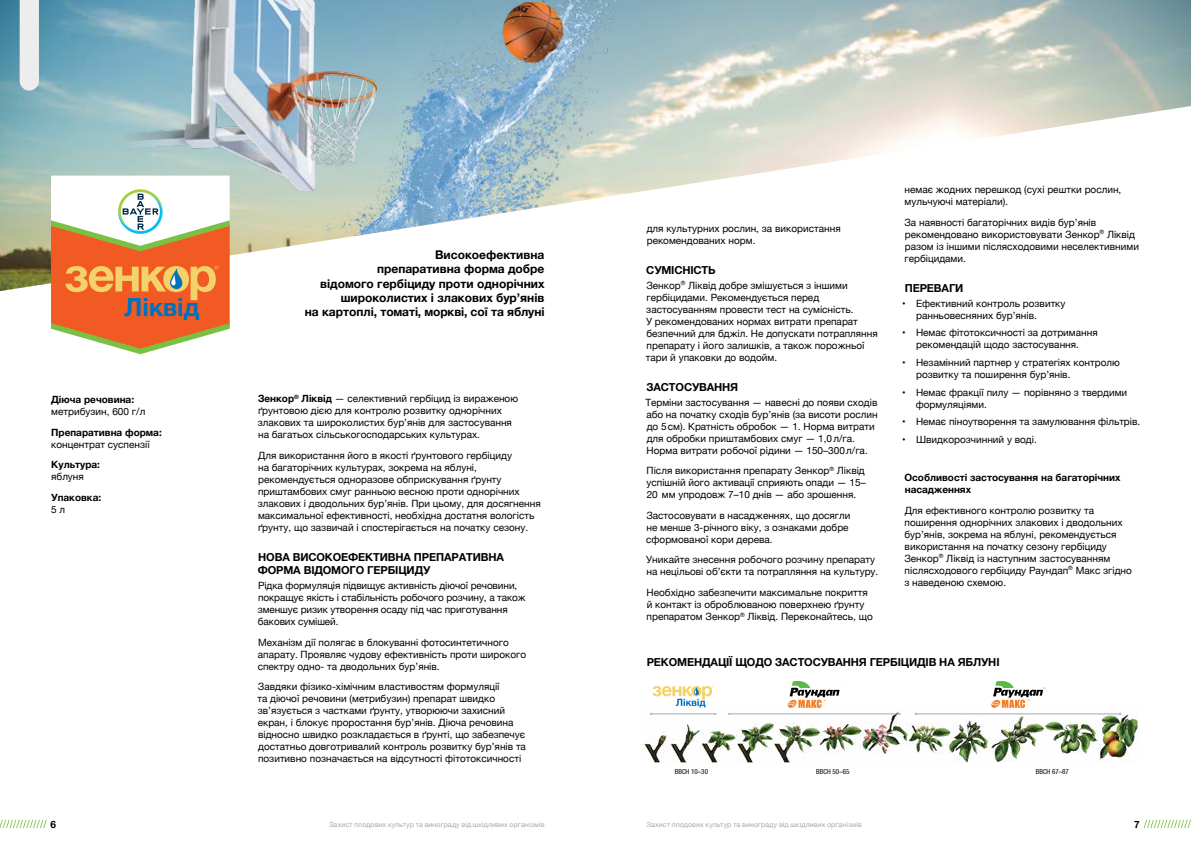
<style>
.page{position:relative;width:1191px;height:842px;background:#fff}
.page>*{position:absolute;margin:0;border:0;box-sizing:border-box;transform-origin:0 0}
.t1{font:700 12px/14.4px "Helvetica Neue";color:#000;text-align:right}
.t2{font:700 11px/13.2px "Helvetica Neue";letter-spacing:-.01em;color:#000}
.t3{font:10px/12px "Helvetica Neue";color:#000}
.t4{font:700 10px/12px "Helvetica Neue";color:#000}
.t5{font:7px "Helvetica Neue";letter-spacing:.01em;color:#a7a9ac}
.t6{font:condensed 7px "Helvetica Neue LTCYR";color:#000}
.s1{font-weight:700}
.s2{font-family:"Helvetica Neue";font-stretch:normal}
</style>
<div class="page">
<svg style="left:0;top:820px;width:47px;height:8px"></svg>
<svg style="left:1143px;top:820px;width:48px;height:8px"></svg>
<img style="left:643px;top:707px;width:495px;height:55px">
<img style="left:0;top:0;width:1191px;height:291px">
<img style="left:92px;top:0;width:229px;height:223px">
<svg style="left:51px;top:176px;width:179px;height:178px"></svg>
<svg style="left:787px;top:681px;width:55px;height:27px"></svg>
<svg style="left:991px;top:681px;width:54px;height:27px"></svg>
<svg style="left:652px;top:686px;width:61px;height:21px"></svg>
<img style="left:321px;top:0;width:664px;height:241px">
<hr style="left:651px;top:714px;width:64px;height:1px;background:#a7a9ac">
<hr style="left:729px;top:714px;width:170px;height:1px;background:#a7a9ac">
<hr style="left:915px;top:714px;width:205px;height:1px;background:#a7a9ac">
<div style="left:20px;top:0;width:19px;height:91px;background:#ededed"></div>
<p class="t4" style="left:51px;top:394px;width:84px">Діюча речовина:</p>
<p class="t3" style="left:51px;top:406px;width:96px">метрибузин, 600 г / л</p>
<p class="t4" style="left:51px;top:426px;width:112px">Препаративна форма:</p>
<p class="t3" style="left:51px;top:439px;width:100px">концентрат суспензії</p>
<p class="t4" style="left:51px;top:459px;width:50px">Культура:</p>
<p class="t3" style="left:51px;top:471px;width:34px">яблуня</p>
<p class="t4" style="left:51px;top:491px;width:51px">Упаковка:</p>
<p class="t3" style="left:51px;top:504px;width:15px">5 л</p>
<p class="t1" style="left:305px;top:248px;width:241px">Високоефективна<br>препаративна форма добре<br>відомого гербіциду проти однорічних широколистих і злакових бур’янів<br>на картоплі, томаті, моркві, сої та яблуні</p>
<p class="t3" style="left:258px;top:393px;width:262px"><span class="s1">Зенкор</span><sup>®</sup> <span class="s1">Ліквід</span> — селективний гербіцид із вираженою ґрунтовою дією для контролю розвитку однорічних злакових та широколистих бур’янів для застосування на багатьох сільськогосподарських культурах.</p>
<p class="t3" style="left:258px;top:450px;width:284px">Для використання його в якості ґрунтового гербіциду<br>на багаторічних культурах, зокрема на яблуні, рекомендується одноразове обприскування ґрунту приштамбових смуг ранньою весною проти однорічних злакових і дводольних бур’янів. При цьому, для досягнення максимальної ефективності, необхідна достатня вологість ґрунту, що зазвичай і спостерігається на початку сезону.</p>
<p class="t2" style="left:258px;top:551px;width:248px">НОВА ВИСОКОЕФЕКТИВНА ПРЕПАРАТИВНА<br>ФОРМА ВІДОМОГО ГЕРБІЦИДУ</p>
<p class="t3" style="left:258px;top:580px;width:269px">Рідка формуляція підвищує активність діючої речовини, покращує якість і стабільність робочого розчину, а також зменшує ризик утворення осаду під час приготування бакових сумішей.</p>
<p class="t3" style="left:258px;top:637px;width:270px">Механізм дії полягає в блокуванні фотосинтетичного апарату. Проявляє чудову ефективність проти широкого спектру одно- та дводольних бур’янів.</p>
<p class="t3" style="left:257px;top:681px;width:270px">Завдяки фізико-хімічним властивостям формуляції<br>та діючої речовини (метрибузин) препарат швидко зв’язується з частками ґрунту, утворюючи захисний екран, і блокує проростання бур’янів. Діюча речовина відносно швидко розкладається в ґрунті, що забезпечує достатньо довготривалий контроль розвитку бур’янів та позитивно позначається на відсутності фітотоксичності</p>
<p class="t3" style="left:646px;top:223px;width:195px">для культурних рослин, за використання рекомендованих норм.</p>
<p class="t2" style="left:646px;top:264px;width:71px">СУМІСНІСТЬ</p>
<p class="t3" style="left:646px;top:280px;width:233px">Зенкор<sup>®</sup> Ліквід добре змішується з іншими гербіцидами. Рекомендується перед застосуванням провести тест на сумісність.<br>У рекомендованих нормах витрати препарат безпечний для бджіл. Не допускати потрапляння препарату і його залишків, а також порожньої тари й упаковки до водойм.</p>
<p class="t2" style="left:646px;top:381px;width:93px">ЗАСТОСУВАННЯ</p>
<p class="t3" style="left:645px;top:397px;width:234px">Терміни застосування — навесні до появи сходів або на початку сходів бур’янів (за висоти рослин до 5см). Кратність обробок — 1. Норма витрати для обробки приштамбових смуг — 1,0л / га.<br>Норма витрати робочої рідини — 150–300л / га.</p>
<p class="t3" style="left:646px;top:465px;width:221px;text-align:justify">Після використання препарату Зенкор<sup>®</sup> Ліквід успішній його активації сприяють опади — 15– 20 мм упродовж 7–10 днів — або зрошення.</p>
<p class="t3" style="left:646px;top:510px;width:206px">Застосовувати в насадженнях, що досягли не менше 3‑річного віку, з ознаками добре сформованої кори дерева.</p>
<p class="t3" style="left:646px;top:554px;width:234px">Уникайте знесення робочого розчину препарату на нецільові об’єкти та потрапляння на культуру.</p>
<p class="t3" style="left:646px;top:587px;width:228px">Необхідно забезпечити максимальне покриття й контакт із оброблюваною поверхнею ґрунту препаратом Зенкор<sup>®</sup> Ліквід. Переконайтесь, що</p>
<p class="t3" style="left:904px;top:184px;width:218px">немає жодних перешкод (сухі рештки рослин, мульчуючі матеріали).</p>
<p class="t3" style="left:904px;top:217px;width:236px">За наявності багаторічних видів бур’янів рекомендовано використовувати Зенкор<sup>®</sup> Ліквід разом із іншими післясходовими неселективними гербіцидами.</p>
<p class="t2" style="left:904px;top:282px;width:60px">ПЕРЕВАГИ</p>
<p class="t3" style="left:916px;top:298px;width:151px;text-indent:-14px">• Ефективний контроль розвитку ранньовесняних бур’янів.</p>
<p class="t3" style="left:902px;top:327px;width:197px;text-align:center">• Немає фітотоксичності за дотримання рекомендацій щодо застосування.</p>
<p class="t3" style="left:916px;top:357px;width:205px;text-indent:-14px">• Незамінний партнер у стратегіях контролю розвитку та поширення бур’янів.</p>
<p class="t3" style="left:915px;top:387px;width:213px;text-indent:-13px">• Немає фракції пилу — порівняно з твердими формуляціями.</p>
<p class="t3" style="left:902px;top:416px;width:239px">• Немає піноутворення та замулювання фільтрів.</p>
<p class="t3" style="left:902px;top:434px;width:136px">• Швидкорозчинний у воді.</p>
<p class="t4" style="left:904px;top:472px;width:218px">Особливості застосування на багаторічних насадженнях</p>
<p class="t3" style="left:904px;top:505px;width:229px">Для ефективного контролю розвитку та поширення однорічних злакових і дводольних бур’янів, зокрема на яблуні, рекомендується використання на початку сезону гербіциду Зенкор<sup>®</sup> Ліквід із наступним застосуванням післясходового гербіциду Раундап<sup>®</sup> Макс згідно з наведеною схемою.</p>
<p class="t2" style="left:646px;top:656px;width:354px">РЕКОМЕНДАЦІЇ ЩОДО ЗАСТОСУВАННЯ ГЕРБІЦИДІВ НА ЯБЛУНІ</p>
<p class="t6" style="left:674px;top:768px;width:35px">ВВСН 10<span class="s2">–</span>30</p>
<p class="t6" style="left:816px;top:768px;width:35px">ВВСН 50<span class="s2">–</span>65</p>
<p class="t6" style="left:1035px;top:768px;width:35px">ВВСН 67<span class="s2">–</span>87</p>
<p class="t4" style="left:51px;top:819px;width:7px">6</p>
<p class="t4" style="left:1134px;top:819px;width:7px">7</p>
<p class="t5" style="left:329px;top:820px;width:217px">Захист плодових культур та винограду від шкідливих організмів</p>
<p class="t5" style="left:646px;top:820px;width:217px">Захист плодових культур та винограду від шкідливих організмів</p>
</div>
